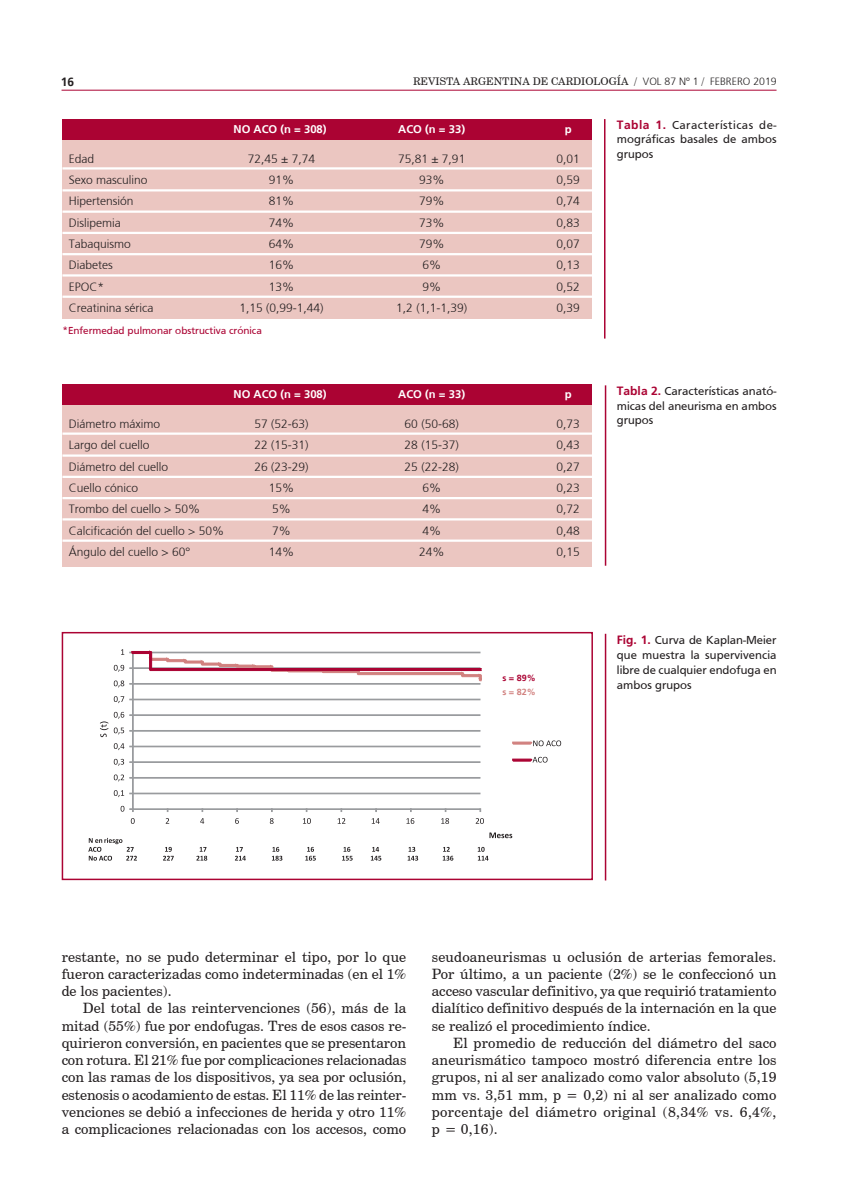
<style>
.page{position:relative;width:851px;height:1191px;background:#fff}
.page>*{position:absolute;margin:0;border:0;box-sizing:border-box;transform-origin:0 0}
.texto{font:14.25px/17.2px "Century Schoolbook BT";color:#231f20;text-align:justify}
.tabla{font:300 12px "Frutiger";color:#231f20}
.tabla_tit{font:12px/14.4px "Frutiger";color:#231f20;text-align:justify}
.epigrafe_horizontal{font:12px/15px "Frutiger";color:#231f20;text-align:justify}
.t1{font:700 12px "Frutiger";color:#231f20}
.tabla_cab_blanco{font:700 11.25px "Frutiger";color:#fff}
.t2{font:10.5px "Century Schoolbook BT";color:#231f20}
.tabla_pie{font:10.5px "Frutiger";color:#ab0333}
.tabla-2{font:700 9px "Frutiger";color:#ab0333}
.tabla-3{font:700 9px "Frutiger";color:#d1817f}
.s1{font-family:"Frutiger";font-weight:300}
.s2{font-weight:700;color:#ab0333}
</style>
<div class="page">
<hr style="left:62px;top:90px;width:714px;height:1px;background:#ab0333">
<div style="left:62px;top:140px;width:530px;height:179px;background:#ebc6c1"></div>
<div style="left:62px;top:119px;width:530px;height:21px;background:#ab0333"></div>
<hr style="left:62px;top:167px;width:530px;height:2px;background:#fff">
<hr style="left:62px;top:189px;width:530px;height:2px;background:#fff">
<hr style="left:62px;top:210px;width:530px;height:3px;background:#fff">
<hr style="left:62px;top:232px;width:530px;height:2px;background:#fff">
<hr style="left:62px;top:253px;width:530px;height:2px;background:#fff">
<hr style="left:62px;top:274px;width:530px;height:2px;background:#fff">
<hr style="left:62px;top:295px;width:530px;height:3px;background:#fff">
<div style="left:62px;top:405px;width:530px;height:161px;background:#ebc6c1"></div>
<div style="left:62px;top:384px;width:530px;height:21px;background:#ab0333"></div>
<hr style="left:62px;top:432px;width:530px;height:3px;background:#fff">
<hr style="left:62px;top:454px;width:530px;height:3px;background:#fff">
<hr style="left:62px;top:476px;width:530px;height:2px;background:#fff">
<hr style="left:62px;top:497px;width:530px;height:2px;background:#fff">
<hr style="left:62px;top:518px;width:530px;height:2px;background:#fff">
<hr style="left:62px;top:539px;width:530px;height:3px;background:#fff">
<hr style="left:132px;top:793px;width:348px;height:1px;background:#999b9e">
<hr style="left:132px;top:777px;width:348px;height:1px;background:#999b9e">
<div style="left:132px;top:761px;width:348px;height:2px;background:#999b9e;border:1px solid #999b9e"></div>
<hr style="left:132px;top:746px;width:348px;height:1px;background:#999b9e">
<hr style="left:132px;top:730px;width:348px;height:1px;background:#999b9e">
<div style="left:132px;top:714px;width:348px;height:2px;background:#999b9e;border:1px solid #999b9e"></div>
<hr style="left:132px;top:699px;width:348px;height:1px;background:#999b9e">
<div style="left:132px;top:652px;width:1px;height:157px;border:1px solid #999b9e"></div>
<div style="left:132px;top:808px;width:348px;height:2px;border:1px solid #999b9e"></div>
<svg style="left:121px;top:806px;width:12px;height:6px"></svg>
<svg style="left:114px;top:790px;width:19px;height:7px"></svg>
<svg style="left:114px;top:774px;width:19px;height:7px"></svg>
<svg style="left:114px;top:759px;width:19px;height:7px"></svg>
<svg style="left:114px;top:743px;width:19px;height:7px"></svg>
<svg style="left:114px;top:727px;width:19px;height:7px"></svg>
<svg style="left:114px;top:712px;width:19px;height:7px"></svg>
<svg style="left:114px;top:696px;width:19px;height:7px"></svg>
<svg style="left:114px;top:649px;width:368px;height:38px"></svg>
<svg style="left:131px;top:818px;width:4px;height:6px"></svg>
<svg style="left:200px;top:818px;width:4px;height:6px"></svg>
<svg style="left:235px;top:818px;width:4px;height:6px"></svg>
<svg style="left:270px;top:818px;width:3px;height:6px"></svg>
<svg style="left:303px;top:818px;width:8px;height:6px"></svg>
<svg style="left:337px;top:818px;width:8px;height:5px"></svg>
<svg style="left:372px;top:818px;width:7px;height:6px"></svg>
<svg style="left:406px;top:818px;width:8px;height:6px"></svg>
<svg style="left:441px;top:818px;width:8px;height:6px"></svg>
<svg style="left:475px;top:818px;width:9px;height:6px"></svg>
<svg style="left:489px;top:832px;width:23px;height:6px"></svg>
<svg style="left:512px;top:740px;width:49px;height:6px"></svg>
<svg style="left:512px;top:757px;width:35px;height:5px"></svg>
<svg style="left:88px;top:838px;width:264px;height:22px"></svg>
<svg style="left:371px;top:847px;width:117px;height:13px"></svg>
<svg style="left:100px;top:721px;width:8px;height:16px"></svg>
<div style="left:62px;top:632px;width:531px;height:248px;border:2px solid #ab0333"></div>
<hr style="left:604px;top:119px;width:1px;height:219px;background:#ab0333">
<hr style="left:604px;top:385px;width:2px;height:181px;background:#ab0333">
<hr style="left:604px;top:634px;width:2px;height:246px;background:#ab0333">
<p class="t1" style="left:61px;top:75px;width:15px">16</p>
<p class="t2" style="left:413px;top:75px;width:365px">REVISTA ARGENTINA DE CARDIOLOGÍA / <span class="s1">VOL 87 Nº 1</span> / <span class="s1">FEBRERO 2019</span></p>
<p class="tabla_cab_blanco" style="left:233px;top:122px;width:95px">NO ACO (n = 308)</p>
<p class="tabla_cab_blanco" style="left:398px;top:122px;width:68px">ACO (n = 33)</p>
<p class="tabla_cab_blanco" style="left:564px;top:122px;width:8px">p</p>
<p class="tabla" style="left:69px;top:152px;width:27px">Edad</p>
<p class="tabla" style="left:248px;top:152px;width:69px">72,45 ± 7,74</p>
<p class="tabla" style="left:398px;top:152px;width:69px">75,81 ± 7,91</p>
<p class="tabla" style="left:556px;top:152px;width:25px">0,01</p>
<p class="tabla" style="left:69px;top:173px;width:80px">Sexo masculino</p>
<p class="tabla" style="left:269px;top:173px;width:27px">91%</p>
<p class="tabla" style="left:419px;top:173px;width:27px">93%</p>
<p class="tabla" style="left:556px;top:173px;width:25px">0,59</p>
<p class="tabla" style="left:69px;top:194px;width:66px">Hipertensión</p>
<p class="tabla" style="left:269px;top:194px;width:27px">81%</p>
<p class="tabla" style="left:419px;top:194px;width:27px">79%</p>
<p class="tabla" style="left:556px;top:194px;width:25px">0,74</p>
<p class="tabla" style="left:69px;top:216px;width:53px">Dislipemia</p>
<p class="tabla" style="left:269px;top:216px;width:27px">74%</p>
<p class="tabla" style="left:419px;top:216px;width:27px">73%</p>
<p class="tabla" style="left:556px;top:216px;width:25px">0,83</p>
<p class="tabla" style="left:69px;top:237px;width:64px">Tabaquismo</p>
<p class="tabla" style="left:269px;top:237px;width:27px">64%</p>
<p class="tabla" style="left:419px;top:237px;width:27px">79%</p>
<p class="tabla" style="left:556px;top:237px;width:25px">0,07</p>
<p class="tabla" style="left:69px;top:258px;width:46px">Diabetes</p>
<p class="tabla" style="left:269px;top:258px;width:27px">16%</p>
<p class="tabla" style="left:422px;top:258px;width:20px">6%</p>
<p class="tabla" style="left:556px;top:258px;width:25px">0,13</p>
<p class="tabla" style="left:69px;top:280px;width:37px">EPOC*</p>
<p class="tabla" style="left:269px;top:280px;width:27px">13%</p>
<p class="tabla" style="left:422px;top:280px;width:20px">9%</p>
<p class="tabla" style="left:556px;top:280px;width:25px">0,52</p>
<p class="tabla" style="left:69px;top:301px;width:86px">Creatinina sérica</p>
<p class="tabla" style="left:239px;top:301px;width:86px">1,15 (0,99-1,44)</p>
<p class="tabla" style="left:396px;top:301px;width:72px">1,2 (1,1-1,39)</p>
<p class="tabla" style="left:556px;top:301px;width:25px">0,39</p>
<p class="tabla_pie" style="left:62px;top:324px;width:201px">*Enfermedad pulmonar obstructiva crónica</p>
<p class="tabla_cab_blanco" style="left:233px;top:388px;width:95px">NO ACO (n = 308)</p>
<p class="tabla_cab_blanco" style="left:398px;top:388px;width:68px">ACO (n = 33)</p>
<p class="tabla_cab_blanco" style="left:564px;top:388px;width:8px">p</p>
<p class="tabla" style="left:69px;top:417px;width:93px">Diámetro máximo</p>
<p class="tabla" style="left:254px;top:417px;width:56px">57 (52-63)</p>
<p class="tabla" style="left:404px;top:417px;width:56px">60 (50-68)</p>
<p class="tabla" style="left:556px;top:417px;width:25px">0,73</p>
<p class="tabla" style="left:69px;top:438px;width:82px">Largo del cuello</p>
<p class="tabla" style="left:254px;top:438px;width:56px">22 (15-31)</p>
<p class="tabla" style="left:404px;top:438px;width:56px">28 (15-37)</p>
<p class="tabla" style="left:556px;top:438px;width:25px">0,43</p>
<p class="tabla" style="left:69px;top:460px;width:101px">Diámetro del cuello</p>
<p class="tabla" style="left:254px;top:460px;width:56px">26 (23-29)</p>
<p class="tabla" style="left:404px;top:460px;width:56px">25 (22-28)</p>
<p class="tabla" style="left:556px;top:460px;width:25px">0,27</p>
<p class="tabla" style="left:69px;top:481px;width:71px">Cuello cónico</p>
<p class="tabla" style="left:269px;top:481px;width:27px">15%</p>
<p class="tabla" style="left:422px;top:481px;width:20px">6%</p>
<p class="tabla" style="left:556px;top:481px;width:25px">0,23</p>
<p class="tabla" style="left:69px;top:502px;width:133px">Trombo del cuello &gt; 50%</p>
<p class="tabla" style="left:272px;top:502px;width:20px">5%</p>
<p class="tabla" style="left:422px;top:502px;width:20px">4%</p>
<p class="tabla" style="left:556px;top:502px;width:25px">0,72</p>
<p class="tabla" style="left:69px;top:523px;width:157px">Calcificación del cuello &gt; 50%</p>
<p class="tabla" style="left:272px;top:523px;width:20px">7%</p>
<p class="tabla" style="left:422px;top:523px;width:20px">4%</p>
<p class="tabla" style="left:556px;top:523px;width:25px">0,48</p>
<p class="tabla" style="left:69px;top:545px;width:123px">Ángulo del cuello &gt; 60°</p>
<p class="tabla" style="left:269px;top:545px;width:27px">14%</p>
<p class="tabla" style="left:419px;top:545px;width:27px">24%</p>
<p class="tabla" style="left:556px;top:545px;width:25px">0,15</p>
<p class="tabla-2" style="left:502px;top:672px;width:35px">s = 89%</p>
<p class="tabla-3" style="left:502px;top:686px;width:35px">s = 82%</p>
<p class="tabla_tit" style="left:617px;top:118px;width:161px"><span class="s2">Tabla 1.</span> Características de&shy;mográficas basales de ambos grupos</p>
<p class="tabla_tit" style="left:617px;top:384px;width:161px"><span class="s2">Tabla 2.</span> Características anató&shy;micas del aneurisma en ambos grupos</p>
<p class="epigrafe_horizontal" style="left:617px;top:632px;width:161px"><span class="s2">Fig. 1.</span> Curva de Kaplan-Meier que muestra la supervivencia libre de cualquier endofuga en ambos grupos</p>
<p class="texto" style="left:62px;top:947px;width:346px">restante, no se pudo determinar el tipo, por lo que fueron caracterizadas como indeterminadas (en el 1% de los pacientes).</p>
<p class="texto" style="left:62px;top:999px;width:346px;text-indent:21px">Del total de las reintervenciones (56), más de la mitad (55%) fue por endofugas. Tres de esos casos re&shy;quirieron conversión, en pacientes que se presentaron con rotura. El 21% fue por complicaciones relacionadas con las ramas de los dispositivos, ya sea por oclusión, estenosis o acodamiento de estas. El 11% de las reinter&shy;venciones se debió a infecciones de herida y otro 11% a complicaciones relacionadas con los accesos, como</p>
<p class="texto" style="left:432px;top:947px;width:346px">seudoaneurismas u oclusión de arterias femorales.<br>Por último, a un paciente (2%) se le confeccionó un acceso vascular definitivo, ya que requirió tratamiento dialítico definitivo después de la internación en la que se realizó el procedimiento índice.</p>
<p class="texto" style="left:432px;top:1034px;width:346px;text-indent:21px">El promedio de reducción del diámetro del saco aneurismático tampoco mostró diferencia entre los grupos, ni al ser analizado como valor absoluto (5,19 mm vs. 3,51 mm, p = 0,2) ni al ser analizado como porcentaje del diámetro original (8,34% vs. 6,4%, p = 0,16).</p>
</div>
